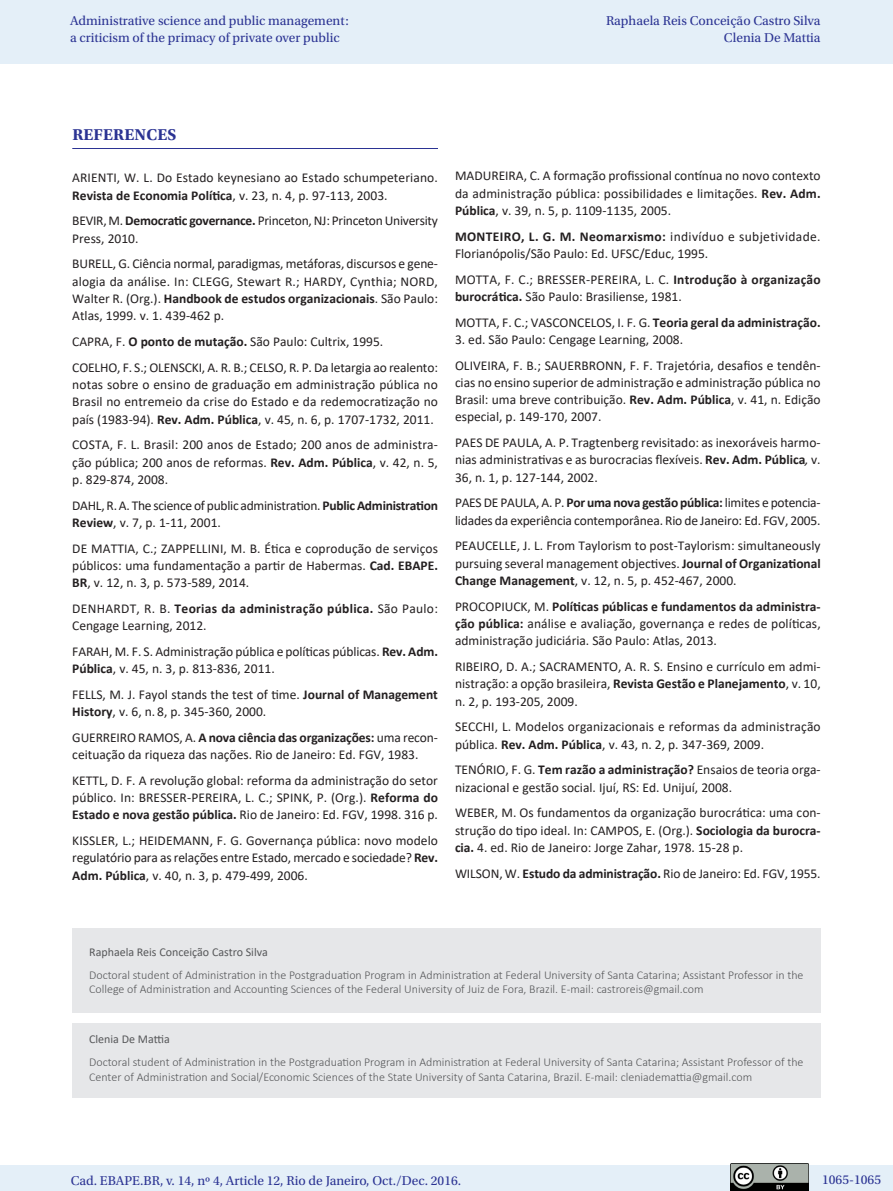
<style>
.page{position:relative;width:893px;height:1191px;background:#fff}
.page>*{position:absolute;margin:0;border:0;box-sizing:border-box;transform-origin:0 0}
._07_1_sub_1{font:700 16.5px "Utopia Std";letter-spacing:.01em;color:#2b3393}
.Referencias{font:13.5px/17.2px "Calibri";color:#231f20;text-align:justify}
.t1{font:13.5px/16.5px "Utopia Std";color:#2b3393}
.Referencias-2{font:13.5px/17.2px "Calibri";letter-spacing:-.02em;color:#231f20}
._06_3_nota_de_fim_au{font:300 12px/14.4px "Calibri";color:#57585a}
._06_3_nota_de_fim_au-2{font:12px "Calibri";color:#57585a}
.s1{font-weight:700}
.s2{font-style:italic}
</style>
<div class="page">
<div style="left:0;top:1164px;width:893px;height:27px;background:#e4eff8"></div>
<img style="left:731px;top:1163px;width:78px;height:27px">
<div style="left:0;top:0;width:893px;height:64px;background:#e4eff8"></div>
<hr style="left:72px;top:148px;width:366px;height:1px;background:#2b3393">
<div style="left:72px;top:928px;width:748px;height:170px;background:#e6e7e9"></div>
<div style="left:66px;top:1012px;width:759px;height:10px;background:#fff"></div>
<p class="t1" style="left:70px;top:13px;width:280px">Administrative science and public management: a criticism of the primacy of private over public</p>
<p class="t1" style="left:606px;top:13px;width:216px;text-align:right">Raphaela Reis Conceição Castro Silva<br>Clenia De Mattia</p>
<p class="_07_1_sub_1" style="left:72px;top:125px;width:106px">REFERENCES</p>
<p class="Referencias" style="left:72px;top:169px;width:367px">ARIENTI, W. L. Do Estado keynesiano ao Estado schumpeteriano.<br><span class="s1">Revista de Economia Política</span>, v. 23, n. 4, p. 97-113, 2003.</p>
<p class="Referencias-2" style="left:72px;top:212px;width:367px">BEVIR, M. <span class="s1">Democratic governance.</span> Princeton, NJ: Princeton University<br>Press, 2010.</p>
<p class="Referencias" style="left:72px;top:255px;width:367px">BURELL, G. Ciência normal, paradigmas, metáforas, discursos e gene&shy;alogia da análise. In: CLEGG, Stewart R.; HARDY, Cynthia; NORD, Walter R. (Org.). <span class="s1">Handbook de estudos organizacionais</span>. São Paulo:<br>Atlas, 1999. v. 1. 439-462 p.</p>
<p class="Referencias" style="left:72px;top:332px;width:313px">CAPRA, F. <span class="s1">O ponto de mutação.</span> São Paulo: Cultrix, 1995.</p>
<p class="Referencias" style="left:72px;top:358px;width:367px">COELHO, F. S.; OLENSCKI, A. R. B.; CELSO, R. P. Da letargia ao realento: notas sobre o ensino de graduação em administração pública no Brasil no entremeio da crise do Estado e da redemocratização no país (1983-94). <span class="s1">Rev. Adm. Pública</span>, v. 45, n. 6, p. 1707-1732, 2011.</p>
<p class="Referencias" style="left:72px;top:436px;width:367px">COSTA, F. L. Brasil: 200 anos de Estado; 200 anos de administra&shy;ção pública; 200 anos de reformas. <span class="s1">Rev. Adm. Pública</span>, v. 42, n. 5, p. 829-874, 2008.</p>
<p class="Referencias-2" style="left:72px;top:496px;width:367px">DAHL, R. A. The science of public administration. <span class="s1">Public Administration<br>Review</span>, v. 7, p. 1-11, 2001.</p>
<p class="Referencias" style="left:72px;top:539px;width:367px">DE MATTIA, C.; ZAPPELLINI, M. B. Ética e coprodução de serviços públicos: uma fundamentação a partir de Habermas. <span class="s1">Cad. EBAPE.<br>BR</span>, v. 12, n. 3, p. 573-589, 2014.</p>
<p class="Referencias" style="left:72px;top:599px;width:367px">DENHARDT, R. B. <span class="s1">Teorias da administração pública.</span> São Paulo:<br>Cengage Learning, 2012.</p>
<p class="Referencias" style="left:72px;top:642px;width:367px">FARAH, M. F. S. Administração pública e políticas públicas. <span class="s1">Rev. Adm.<br>Pública</span>, v. 45, n. 3, p. 813-836, 2011.</p>
<p class="Referencias" style="left:72px;top:685px;width:367px">FELLS, M. J. Fayol stands the test of time. <span class="s1">Journal of Management<br>History</span>, v. 6, n. 8, p. 345-360, 2000.</p>
<p class="Referencias" style="left:72px;top:728px;width:367px">GUERREIRO RAMOS, A. <span class="s1">A nova ciência das organizações:</span> uma recon&shy;ceituação da riqueza das nações. Rio de Janeiro: Ed. FGV, 1983.</p>
<p class="Referencias" style="left:72px;top:771px;width:367px">KETTL, D. F. A revolução global: reforma da administração do setor público. In: BRESSER-PEREIRA, L. C.; SPINK, P. (Org.). <span class="s1">Reforma do Estado e nova gestão pública.</span> Rio de Janeiro: Ed. FGV, 1998. 316 p.</p>
<p class="Referencias" style="left:72px;top:831px;width:367px">KISSLER, L.; HEIDEMANN, F. G. Governança pública: novo modelo regulatório para as relações entre Estado, mercado e sociedade? <span class="s1">Rev.<br>Adm. Pública</span>, v. 40, n. 3, p. 479-499, 2006.</p>
<p class="Referencias" style="left:455px;top:167px;width:367px">MADUREIRA, C. A formação profissional contínua no novo contexto da administração pública: possibilidades e limitações. <span class="s1">Rev. Adm.<br>Pública</span>, v. 39, n. 5, p. 1109-1135, 2005.</p>
<p class="Referencias" style="left:455px;top:227px;width:367px"><span class="s1">MONTEIRO, L. G. M. Neomarxismo:</span> indivíduo e subjetividade.<br>Florianópolis/São Paulo: Ed. UFSC/Educ, 1995.</p>
<p class="Referencias" style="left:455px;top:270px;width:367px">MOTTA, F. C.; BRESSER-PEREIRA, L. C. <span class="s1">Introdução à organização burocrática.</span> São Paulo: Brasiliense, 1981.</p>
<p class="Referencias" style="left:455px;top:313px;width:367px">MOTTA, F. C.; VASCONCELOS, I. F. G. <span class="s1">Teoria geral da administração.</span></p>
<p class="Referencias" style="left:455px;top:330px;width:230px">3. ed. São Paulo: Cengage Learning, 2008.</p>
<p class="Referencias" style="left:455px;top:356px;width:367px">OLIVEIRA, F. B.; SAUERBRONN, F. F. Trajetória, desafios e tendên&shy;cias no ensino superior de administração e administração pública no Brasil: uma breve contribuição. <span class="s1">Rev. Adm. Pública</span>, v. 41, n. Edição especial, p. 149-170, 2007.</p>
<p class="Referencias" style="left:455px;top:434px;width:367px">PAES DE PAULA, A. P. Tragtenberg revisitado: as inexoráveis harmo&shy;nias administrativas e as burocracias flexíveis. <span class="s1">Rev. Adm. Pública</span><span class="s2">,</span> v.<br>36, n. 1, p. 127-144, 2002.</p>
<p class="Referencias" style="left:455px;top:494px;width:367px">PAES DE PAULA, A. P. <span class="s1">Por uma nova gestão pública:</span> limites e potencia&shy;lidades da experiência contemporânea. Rio de Janeiro: Ed. FGV, 2005.</p>
<p class="Referencias" style="left:455px;top:537px;width:367px">PEAUCELLE, J. L. From Taylorism to post-Taylorism: simultaneously pursuing several management objectives. <span class="s1">Journal of Organizational Change Management</span>, v. 12, n. 5, p. 452-467, 2000.</p>
<p class="Referencias" style="left:455px;top:597px;width:367px">PROCOPIUCK, M. <span class="s1">Políticas públicas e fundamentos da administra&shy;ção pública:</span> análise e avaliação, governança e redes de políticas, administração judiciária. São Paulo: Atlas, 2013.</p>
<p class="Referencias" style="left:455px;top:657px;width:367px">RIBEIRO, D. A.; SACRAMENTO, A. R. S. Ensino e currículo em admi&shy;nistração: a opção brasileira, <span class="s1">Revista Gestão e Planejamento</span>, v. 10, n. 2, p. 193-205, 2009.</p>
<p class="Referencias" style="left:455px;top:718px;width:367px">SECCHI, L. Modelos organizacionais e reformas da administração pública. <span class="s1">Rev. Adm. Pública</span>, v. 43, n. 2, p. 347-369, 2009.</p>
<p class="Referencias" style="left:455px;top:761px;width:367px">TENÓRIO, F. G. <span class="s1">Tem razão a administração?</span> Ensaios de teoria orga&shy;nizacional e gestão social. Ijuí, RS: Ed. Unijuí, 2008.</p>
<p class="Referencias" style="left:455px;top:804px;width:367px">WEBER, M. Os fundamentos da organização burocrática: uma con&shy;strução do tipo ideal. In: CAMPOS, E. (Org.). <span class="s1">Sociologia da burocra&shy;cia.</span> 4. ed. Rio de Janeiro: Jorge Zahar, 1978. 15-28 p.</p>
<p class="Referencias" style="left:455px;top:864px;width:367px">WILSON, W. <span class="s1">Estudo da administração.</span> Rio de Janeiro: Ed. FGV, 1955.</p>
<p class="_06_3_nota_de_fim_au-2" style="left:89px;top:943px;width:180px">Raphaela Reis Conceição Castro Silva</p>
<p class="_06_3_nota_de_fim_au" style="left:89px;top:967px;width:716px">Doctoral student of Administration in the Postgraduation Program in Administration at Federal University of Santa Catarina; Assistant Professor in the<br>College of Administration and Accounting Sciences of the Federal University of Juiz de Fora, Brazil. E-mail: castroreis@gmail.com</p>
<p class="_06_3_nota_de_fim_au-2" style="left:89px;top:1031px;width:82px">Clenia De Mattia</p>
<p class="_06_3_nota_de_fim_au" style="left:89px;top:1055px;width:716px">Doctoral student of Administration in the Postgraduation Program in Administration at Federal University of Santa Catarina; Assistant Professor of the<br>Center of Administration and Social/Economic Sciences of the State University of Santa Catarina, Brazil. E-mail: cleniademattia@gmail.com</p>
<p class="t1" style="left:71px;top:1172px;width:392px">Cad. EBAPE.BR, v. 14, nº 4, Article 12, Rio de Janeiro, Oct./Dec. 2016.</p>
<p class="t1" style="left:822px;top:1171px;width:60px">1065-1065</p>
</div>
